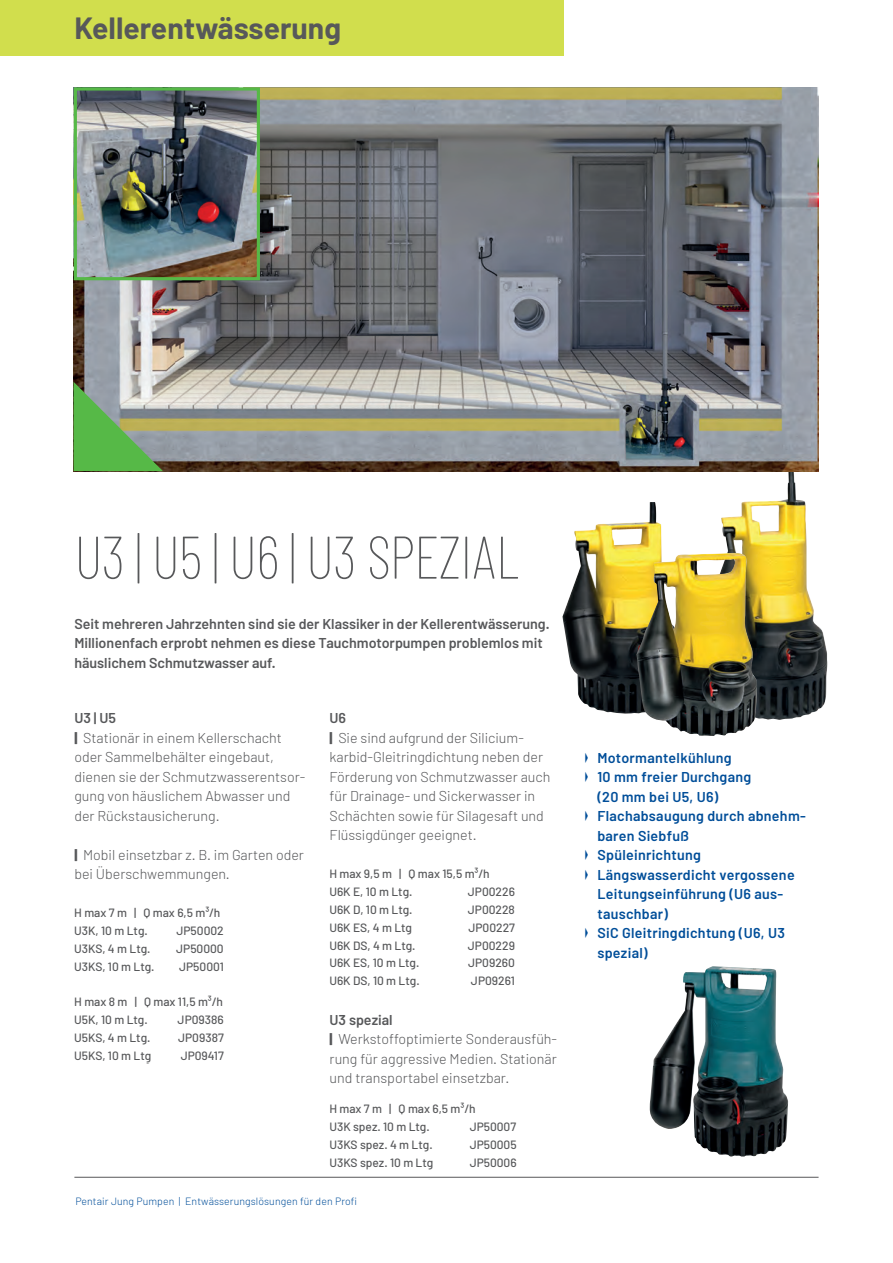
<style>
.page{position:relative;width:893px;height:1263px;background:#fff}
.page>*{position:absolute;margin:0;border:0;box-sizing:border-box;transform-origin:0 0}
.t1{font:100 60px "Barlow Condensed";letter-spacing:-.02em;color:#57585a}
.t2{font:700 30px "Barlow";color:#57585a}
.t3{font:300 14.25px/19.5px "Barlow";color:#57585a}
.t4{font:600 14.25px/19.5px "Barlow";letter-spacing:.02em;color:#014e99}
.t5{font:600 14.25px/19.5px "Barlow";color:#57585a}
.t6{font:500 12px/17.9px "Barlow";color:#57585a}
.t7{font:300 10.5px "Barlow";letter-spacing:.01em;color:#014e99}
.s1{font-weight:600}
.s2{font-weight:800}
</style>
<div class="page">
<hr style="left:74px;top:1177px;width:745px;height:1px;background:#57585a">
<img style="left:710px;top:471px;width:118px;height:249px">
<img style="left:74px;top:87px;width:745px;height:384px">
<svg style="left:74px;top:382px;width:89px;height:89px;background:#7fb174"></svg>
<img style="left:78px;top:91px;width:178px;height:185px">
<div style="left:74px;top:87px;width:186px;height:193px;border:3px solid #56b947"></div>
<div style="left:0;top:0;width:563px;height:55px;background:#d1de4d"></div>
<img style="left:562px;top:502px;width:100px;height:212px">
<img style="left:636px;top:553px;width:122px;height:183px">
<img style="left:649px;top:966px;width:139px;height:191px">
<h2 class="t2" style="left:74px;top:9px;width:268px">Kellerentwässerung</h2>
<h1 class="t1" style="left:74px;top:520px;width:446px">U3 | U5 | U6 | U3 SPEZIAL</h1>
<p class="t5" style="left:74px;top:614px;width:477px">Seit mehreren Jahrzehnten sind sie der Klassiker in der Kellerentwässerung.<br>Millionenfach erprobt nehmen es diese Tauchmotorpumpen problemlos mit häuslichem Schmutzwasser auf.</p>
<p class="t3" style="left:74px;top:708px;width:233px"><span class="s1">U3 | U5<br></span><span class="s2">|</span> Stationär in einem Kellerschacht oder Sammelbehälter eingebaut, dienen sie der Schmutzwasserentsor&shy;gung von häuslichem Abwasser und der Rückstausicherung.</p>
<p class="t3" style="left:74px;top:844px;width:231px"><span class="s2">|</span> Mobil einsetzbar z. B. im Garten oder bei Überschwemmungen.</p>
<p class="t6" style="left:167px;top:903px;width:52px;text-indent:-85px">max 7 m | Q max 6,5 m³/h<br>JP002 5<br>JP00206<br>JP098 8</p>
<p class="t6" style="left:82px;top:993px;width:138px">max 8 m | Q max 1 ,5 m³/h</p>
<p class="t6" style="left:167px;top:1011px;width:48px">JP09386</p>
<p class="t6" style="left:165px;top:1029px;width:47px">JP09387</p>
<p class="t6" style="left:74px;top:1046px;width:137px">U5KS, 10 m Ltg. JP09417</p>
<p class="t6" style="left:74px;top:903px;width:148px">H max 7 m | Q max 6,5 m³/h<br>U3K, 10 m Ltg.</p>
<p class="t6" style="left:176px;top:921px;width:49px">JP50002</p>
<p class="t6" style="left:74px;top:939px;width:78px">U3KS, 4 m Ltg.</p>
<p class="t6" style="left:176px;top:939px;width:49px">JP50000</p>
<p class="t6" style="left:74px;top:957px;width:82px">U3KS, 10 m Ltg.</p>
<p class="t6" style="left:179px;top:957px;width:46px">JP50001</p>
<p class="t6" style="left:74px;top:993px;width:150px">H max 8 m | Q max 11,5 m³/h<br>U5K, 10 m Ltg.</p>
<p class="t6" style="left:178px;top:1011px;width:48px">JP09386</p>
<p class="t6" style="left:74px;top:1028px;width:78px">U5KS, 4 m Ltg.</p>
<p class="t6" style="left:178px;top:1028px;width:47px">JP09387<br>JP09417</p>
<p class="t3" style="left:330px;top:708px;width:222px"><span class="s1">U6<br></span><span class="s2">|</span> Sie sind aufgrund der Silicium&shy;karbid-Gleitringdichtung neben der<br>Förderung von Schmutzwasser auch für Drainage- und Sickerwasser in<br>Schächten sowie für Silagesaft und<br>Flüssigdünger geeignet.</p>
<p class="t6" style="left:337px;top:864px;width:149px">max 9,5 m | Q max 15,5 m³/h</p>
<p class="t6" style="left:329px;top:865px;width:162px">H max 9,5 m | Q max 15,5 m³/h<br>U6K E, 10 m Ltg.</p>
<p class="t6" style="left:468px;top:882px;width:49px">JP00226</p>
<p class="t6" style="left:329px;top:900px;width:85px">U6K D, 10 m Ltg.</p>
<p class="t6" style="left:468px;top:900px;width:49px">JP00228<br>JP00227</p>
<p class="t6" style="left:329px;top:936px;width:88px">U6K DS, 4 m Ltg.</p>
<p class="t6" style="left:468px;top:936px;width:49px">JP00229</p>
<p class="t6" style="left:329px;top:954px;width:92px">U6K ES, 10 m Ltg.</p>
<p class="t6" style="left:468px;top:954px;width:48px">JP09260</p>
<p class="t6" style="left:329px;top:972px;width:92px">U6K DS, 10 m Ltg.</p>
<p class="t6" style="left:471px;top:972px;width:45px">JP09261</p>
<p class="t6" style="left:329px;top:918px;width:88px">U6K ES, 4 m Ltg.</p>
<p class="t3" style="left:330px;top:1009px;width:229px"><span class="s1">U3 spezial<br></span><span class="s2">|</span> Werkstoffoptimierte Sonderausfüh&shy;rung für aggressive Medien. Stationär und transportabel einsetzbar.</p>
<p class="t6" style="left:329px;top:1100px;width:148px">H max 7 m | Q max 6,5 m³/h<br>U3K spez. 10 m Ltg.</p>
<p class="t6" style="left:470px;top:1118px;width:48px">JP50007</p>
<p class="t6" style="left:329px;top:1135px;width:105px">U3KS spez. 4 m Ltg.</p>
<p class="t6" style="left:470px;top:1135px;width:49px">JP50005</p>
<p class="t6" style="left:329px;top:1153px;width:106px">U3KS spez. 10 m Ltg</p>
<p class="t6" style="left:470px;top:1153px;width:49px">JP50006</p>
<p class="t7" style="left:75px;top:1194px;width:283px">Pentair Jung Pumpen | Entwässerungslösungen für den Profi</p>
<p class="t4" style="left:597px;top:747px;width:210px">Motormantelkühlung<br>10 mm freier Durchgang<br>(20 mm bei U5, U6)<br>Flachabsaugung durch abnehm&shy;baren Siebfuß<br>Spüleinrichtung<br>Längswasserdicht vergossene<br>Leitungseinführung (U6 aus&shy;tauschbar)<br>SiC Gleitringdichtung (U6, U3 spezial)</p>
</div>
